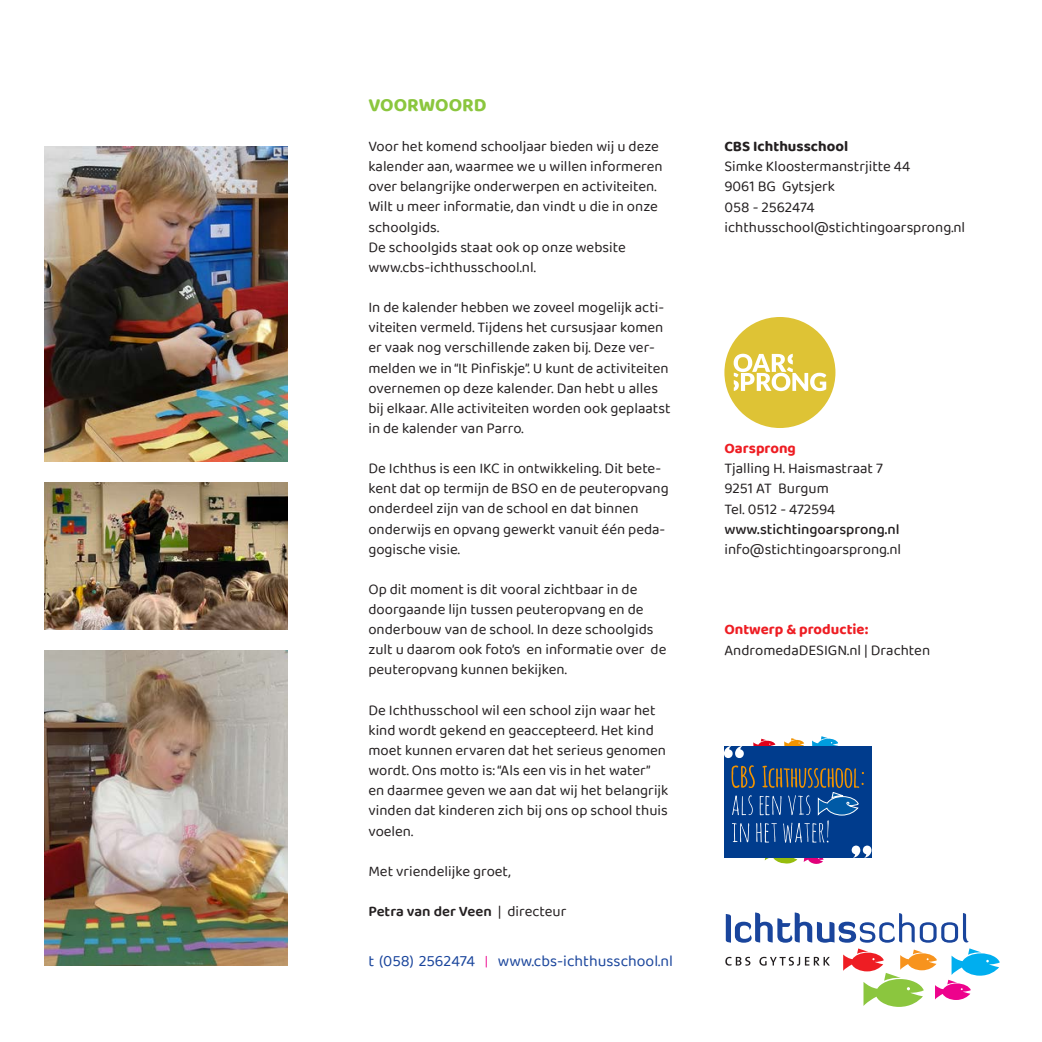
<style>
.page{position:relative;width:1042px;height:1042px;background:#fff}
.page>*{position:absolute;margin:0;border:0;box-sizing:border-box;transform-origin:0 0}
.Ichtus_GROEN_kopje{font:700 19.25px "Baloo Chettan 2";color:#8bc63e}
.t1{font:15.75px "Baloo Chettan 2";color:#1a459c}
.Platte_tekst{font:14.88px/20.1px "Baloo Chettan 2";color:#231f20}
.Tussenkopje{font:700 14.88px "Baloo Chettan 2";color:#ee1d23}
.Platte_tekst-2{font:600 14.88px "Baloo Chettan 2";color:#231f20}
.Platte_tekst-3{font:500 14.88px "Baloo Chettan 2";color:#231f20}
.Ichtus_bold_kopje{font:700 14.88px "Baloo Chettan 2";color:#231f20}
.s1{font-weight:400}
.s2{font-size:13.12px;color:#ed028c}
</style>
<div class="page">
<svg style="left:725px;top:957px;width:25px;height:8px"></svg>
<svg style="left:759px;top:957px;width:71px;height:8px"></svg>
<svg style="left:726px;top:912px;width:188px;height:30px"></svg>
<svg style="left:920px;top:913px;width:49px;height:29px"></svg>
<svg style="left:843px;top:948px;width:157px;height:59px"></svg>
<img style="left:45px;top:483px;width:243px;height:147px">
<img style="left:45px;top:147px;width:243px;height:315px">
<img style="left:45px;top:651px;width:243px;height:315px">
<div style="left:724px;top:317px;width:111px;height:111px;background:#dec335;border-radius:50%"></div>
<svg style="left:733px;top:354px;width:93px;height:37px"></svg>
<svg style="left:724px;top:736px;width:147px;height:128px;background:#355f97"></svg>
<p class="Ichtus_GROEN_kopje" style="left:368px;top:90px;width:120px">VOORWOORD</p>
<p class="Platte_tekst" style="left:368px;top:136px;width:296px">Voor het komend schooljaar bieden wij u deze kalender aan, waarmee we u willen informeren over belangrijke onderwerpen en activiteiten.<br>Wilt u meer informatie, dan vindt u die in onze schoolgids.</p>
<p class="Platte_tekst" style="left:368px;top:237px;width:259px">De schoolgids staat ook op onze website www.cbs-ichthusschool.nl.</p>
<p class="Platte_tekst" style="left:368px;top:297px;width:304px">In de kalender hebben we zoveel mogelijk acti&shy;viteiten vermeld. Tijdens het cursusjaar komen er vaak nog verschillende zaken bij. Deze ver&shy;melden we in “It Pinfiskje”. U kunt de activiteiten overnemen op deze kalender. Dan hebt u alles bij elkaar. Alle activiteiten worden ook geplaatst in de kalender van Parro.</p>
<p class="Platte_tekst" style="left:368px;top:458px;width:302px">De Ichthus is een IKC in ontwikkeling. Dit bete&shy;kent dat op termijn de BSO en de peuteropvang onderdeel zijn van de school en dat binnen onderwijs en opvang gewerkt vanuit één peda&shy;gogische visie.</p>
<p class="Platte_tekst" style="left:368px;top:579px;width:299px">Op dit moment is dit vooral zichtbaar in de doorgaande lijn tussen peuteropvang en de onderbouw van de school. In deze schoolgids zult u daarom ook foto’s en informatie over de peuteropvang kunnen bekijken.</p>
<p class="Platte_tekst" style="left:368px;top:700px;width:301px">De Ichthusschool wil een school zijn waar het kind wordt gekend en geaccepteerd. Het kind moet kunnen ervaren dat het serieus genomen wordt. Ons motto is: “Als een vis in het water” en daarmee geven we aan dat wij het belangrijk vinden dat kinderen zich bij ons op school thuis voelen.</p>
<p class="Platte_tekst" style="left:368px;top:861px;width:144px">Met vriendelijke groet,</p>
<p class="Platte_tekst-2" style="left:368px;top:900px;width:200px">Petra van der Veen <span class="s1">| directeur</span></p>
<p class="t1" style="left:368px;top:950px;width:306px">t (058) 2562474 <span class="s2">|</span> www.cbs-ichthusschool.nl</p>
<p class="Ichtus_bold_kopje" style="left:724px;top:135px;width:125px">CBS Ichthusschool</p>
<p class="Platte_tekst" style="left:724px;top:156px;width:187px">Simke Kloostermanstrjitte 44</p>
<p class="Platte_tekst" style="left:724px;top:176px;width:112px">9061 BG Gytsjerk</p>
<p class="Platte_tekst" style="left:724px;top:196px;width:92px">058 - 2562474</p>
<p class="Platte_tekst" style="left:724px;top:217px;width:242px">ichthusschool@stichtingoarsprong.nl</p>
<p class="Tussenkopje" style="left:724px;top:437px;width:73px">Oarsprong</p>
<p class="Platte_tekst" style="left:724px;top:458px;width:160px">Tjalling H. Haismastraat 7</p>
<p class="Platte_tekst" style="left:724px;top:478px;width:106px">9251 AT Burgum</p>
<p class="Platte_tekst" style="left:724px;top:498px;width:112px">Tel. 0512 - 472594</p>
<p class="Platte_tekst-3" style="left:724px;top:518px;width:177px">www.stichtingoarsprong.nl</p>
<p class="Platte_tekst" style="left:724px;top:539px;width:178px">info@stichtingoarsprong.nl</p>
<p class="Tussenkopje" style="left:724px;top:618px;width:145px">Ontwerp &amp; productie:</p>
<p class="Platte_tekst" style="left:724px;top:639px;width:207px">AndromedaDESIGN.nl | Drachten</p>
</div>
